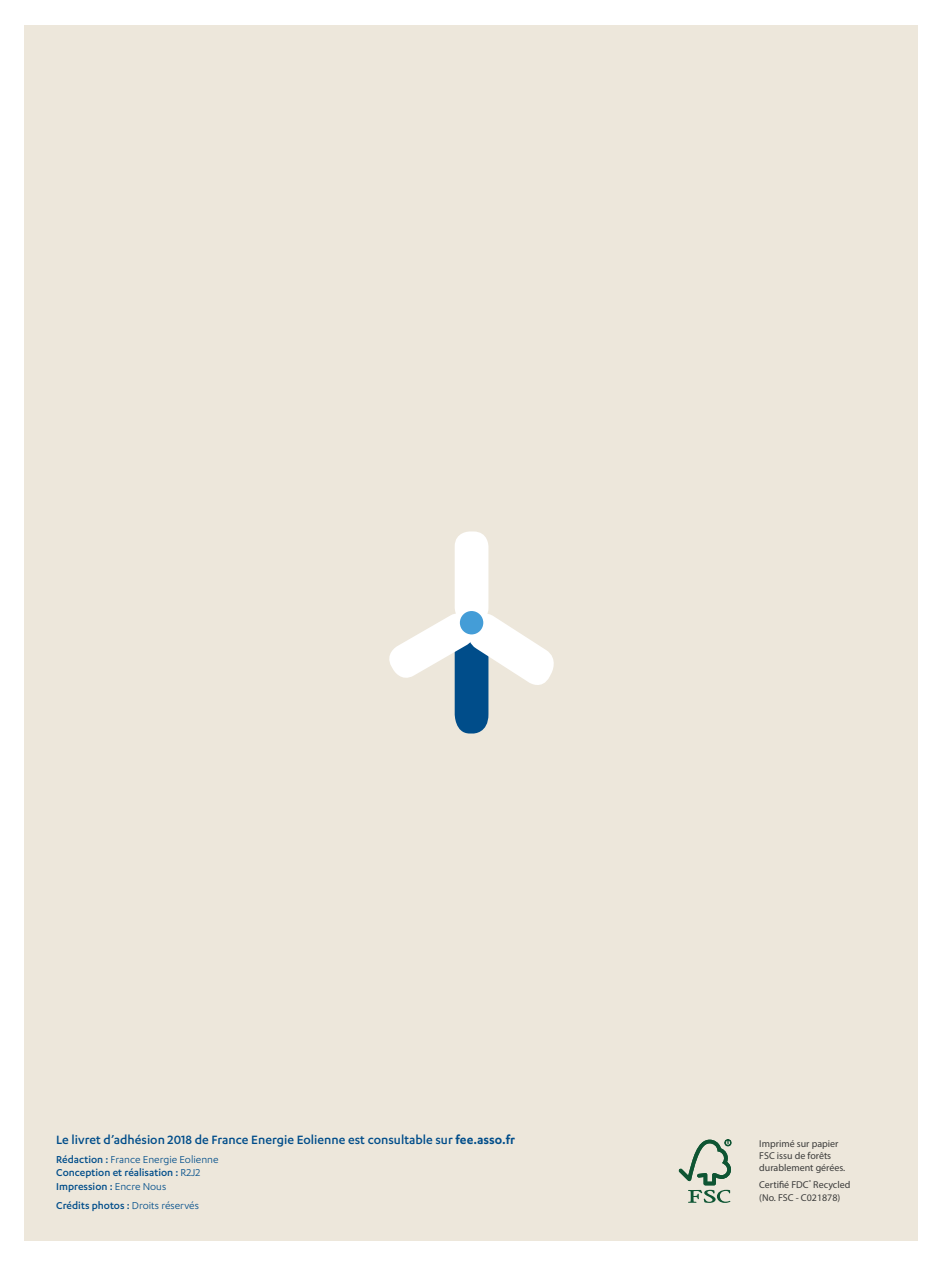
<style>
.page{position:relative;width:943px;height:1265px;background:#fff}
.page>*{position:absolute;margin:0;border:0;box-sizing:border-box;transform-origin:0 0}
.t1{font:500 14px "Karbon";color:#004d8a}
.t2{font:500 11.55px/14px "Karbon";color:#004d8a}
.t3{font:9.97px/11.9px "Myriad Pro";color:#3c3c3b}
.s1{font-weight:600}
.s2{font-weight:400}
</style>
<div class="page">
<div style="left:25px;top:25px;width:893px;height:1215px;background:#ede7db"></div>
<div style="left:454px;top:531px;width:34px;height:92px;background:#fff;border-radius:15px"></div>
<svg style="left:389px;top:607px;width:165px;height:127px"></svg>
<div style="left:460px;top:611px;width:23px;height:23px;background:#449dd7;border-radius:50%"></div>
<svg style="left:678px;top:1140px;width:53px;height:63px"></svg>
<p class="t1" style="left:56px;top:1132px;width:460px">Le livret d’adhésion 2018 de France Energie Eolienne est consultable sur <span class="s1">fee.asso.fr</span></p>
<p class="t2" style="left:56px;top:1152px;width:164px">Rédaction : <span class="s2">France Energie Eolienne<br></span>Conception et réalisation : <span class="s2">R2J2<br></span>Impression : <span class="s2">Encre Nous</span></p>
<p class="t2" style="left:56px;top:1198px;width:144px">Crédits photos : <span class="s2">Droits réservés</span></p>
<p class="t3" style="left:759px;top:1138px;width:88px">Imprimé sur papier<br>FSC issu de forêts durablement gérées.</p>
<p class="t3" style="left:759px;top:1177px;width:93px;line-height:13.8px">Certifié FDC<sup>®</sup> Recycled (No. FSC - C021878)</p>
</div>
